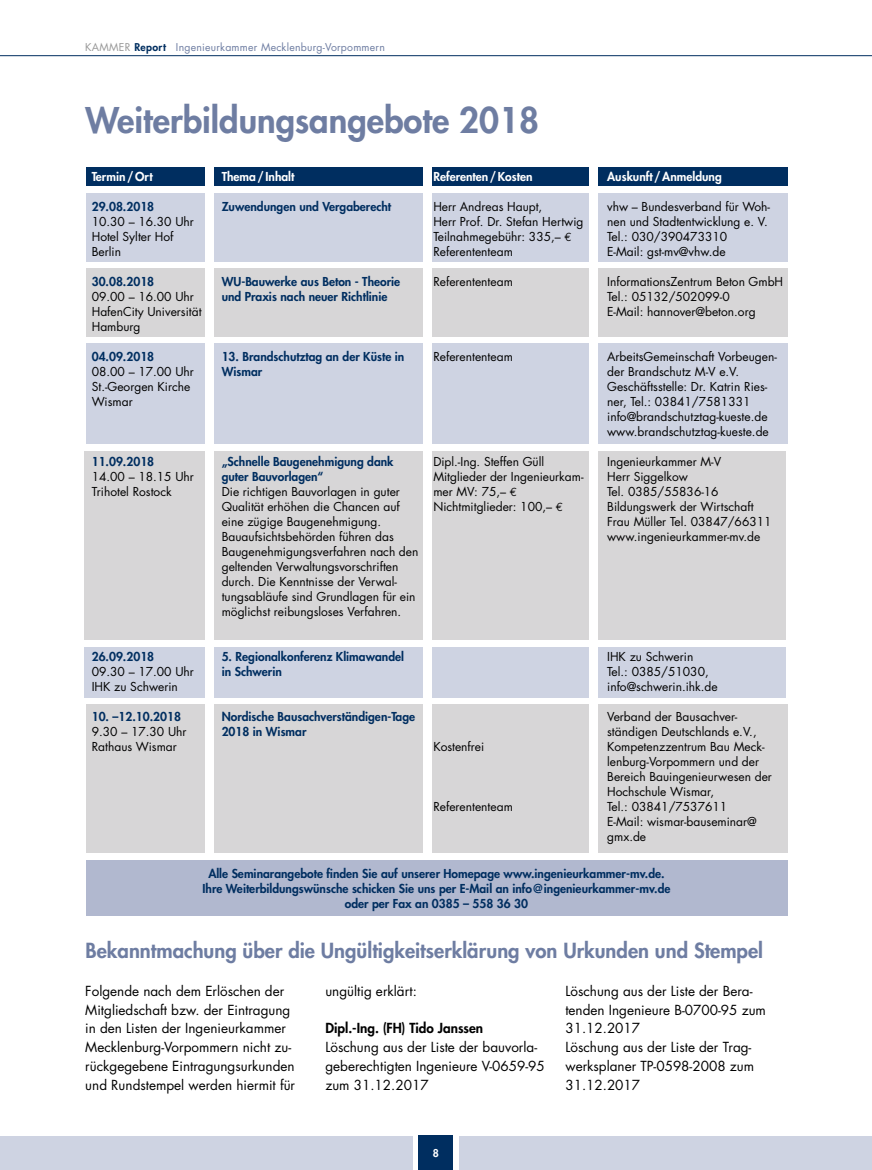
<style>
.page{position:relative;width:872px;height:1170px;background:#fff}
.page>*{position:absolute;margin:0;border:0;box-sizing:border-box;transform-origin:0 0}
.t1{font:800 34.5px "Futura";color:#6e7da2}
.t2{font:800 20.25px "Futura";color:#6e7da2}
.t3{font:13.5px/18.8px "Futura";color:#000}
.t4{font:800 13.5px "Futura";color:#000}
.t5{font:12px/15px "Futura";color:#000}
.t6{font:800 12px/15px "Futura";color:#002e60}
.t7{font:800 12px "Futura";color:#fff}
.t8{font:10.5px "Futura";letter-spacing:.02em;color:#6e7da2}
.t9{font:800 10.5px "Futura";color:#fff}
.s1{color:#989898}
.s2{font-weight:800;color:#002e60}
.s3{font-family:"Euro Mono"}
</style>
<div class="page">
<div style="left:0;top:1135px;width:412px;height:34px;background:#ced3e2"></div>
<div style="left:419px;top:1135px;width:34px;height:34px;background:#002e60"></div>
<hr style="left:0;top:55px;width:872px;height:1px;background:#002e60">
<div style="left:459px;top:1135px;width:413px;height:34px;background:#ced3e2"></div>
<div style="left:86px;top:704px;width:701px;height:149px;background:#d7d6d7"></div>
<div style="left:85px;top:647px;width:701px;height:50px;background:#ced3e2"></div>
<div style="left:86px;top:860px;width:701px;height:55px;background:#b1b8cf"></div>
<div style="left:85px;top:451px;width:701px;height:188px;background:#d7d6d7"></div>
<div style="left:86px;top:268px;width:701px;height:68px;background:#d7d6d7"></div>
<div style="left:86px;top:343px;width:701px;height:101px;background:#ced3e2"></div>
<div style="left:86px;top:193px;width:701px;height:68px;background:#ced3e2"></div>
<div style="left:86px;top:167px;width:701px;height:19px;background:#002e60"></div>
<div style="left:205px;top:167px;width:8px;height:693px;background:#fff"></div>
<div style="left:423px;top:167px;width:8px;height:693px;background:#fff"></div>
<div style="left:589px;top:167px;width:9px;height:693px;background:#fff"></div>
<p class="t8" style="left:85px;top:40px;width:301px"><span class="s1">KAMMER</span> <span class="s2">Report</span> Ingenieurkammer Mecklenburg-Vorpommern</p>
<h1 class="t1" style="left:86px;top:97px;width:455px">Weiterbildungsangebote 2018</h1>
<p class="t7" style="left:222px;top:168px;width:74px">Thema/Inhalt</p>
<p class="t6" style="left:222px;top:199px;width:171px">Zuwendungen und Vergaberecht</p>
<p class="t7" style="left:433px;top:168px;width:101px">Referenten/Kosten</p>
<p class="t5" style="left:433px;top:199px;width:152px">Herr Andreas Haupt,<br>Herr Prof. Dr. Stefan Hertwig<br>Teilnahmegebühr: 335,– <span class="s3">E<br></span>Referententeam</p>
<p class="t5" style="left:433px;top:274px;width:81px">Referententeam</p>
<p class="t7" style="left:92px;top:168px;width:62px">Termin/Ort</p>
<p class="t6" style="left:92px;top:199px;width:64px">29.08.2018</p>
<p class="t5" style="left:92px;top:214px;width:104px">10.30 – 16.30 Uhr<br>Hotel Sylter Hof<br>Berlin</p>
<p class="t6" style="left:92px;top:274px;width:64px">30.08.2018</p>
<p class="t5" style="left:92px;top:289px;width:111px">09.00 – 16.00 Uhr<br>HafenCity Universität<br>Hamburg</p>
<p class="t6" style="left:92px;top:349px;width:64px">04.09.2018</p>
<p class="t5" style="left:92px;top:364px;width:104px">08.00 – 17.00 Uhr<br>St.-Georgen Kirche<br>Wismar</p>
<p class="t6" style="left:222px;top:274px;width:180px">WU-Bauwerke aus Beton - Theorie und Praxis nach neuer Richtlinie</p>
<p class="t6" style="left:222px;top:349px;width:184px">13. Brandschutztag an der Küste in<br>Wismar</p>
<p class="t5" style="left:433px;top:349px;width:81px">Referententeam</p>
<p class="t6" style="left:92px;top:454px;width:64px">11.09.2018</p>
<p class="t5" style="left:92px;top:469px;width:104px">14.00 – 18.15 Uhr<br>Trihotel Rostock</p>
<p class="t6" style="left:92px;top:649px;width:64px">26.09.2018</p>
<p class="t5" style="left:92px;top:664px;width:104px">09.30 – 17.00 Uhr<br>IHK zu Schwerin</p>
<p class="t6" style="left:92px;top:709px;width:91px">10. –12.10.2018</p>
<p class="t5" style="left:92px;top:724px;width:96px">9.30 – 17.30 Uhr<br>Rathaus Wismar</p>
<p class="t6" style="left:222px;top:454px;width:173px">„Schnelle Baugenehmigung dank guter Bauvorlagen“</p>
<p class="t5" style="left:222px;top:484px;width:198px">Die richtigen Bauvorlagen in guter Qualität erhöhen die Chancen auf eine zügige Baugenehmigung.<br>Bauaufsichtsbehörden führen das Baugenehmigungsverfahren nach den geltenden Verwaltungsvorschriften durch. Die Kenntnisse der Verwal&shy;tungsabläufe sind Grundlagen für ein möglichst reibungsloses Verfahren.</p>
<p class="t6" style="left:222px;top:649px;width:184px">5. Regionalkonferenz Klimawandel in Schwerin</p>
<p class="t6" style="left:222px;top:709px;width:195px">Nordische Bausachverständigen-Tage<br>2018 in Wismar</p>
<p class="t5" style="left:433px;top:454px;width:152px">Dipl.-Ing. Steffen Güll<br>Mitglieder der Ingenieurkam&shy;mer MV: 75,– <span class="s3">E<br></span>Nichtmitglieder: 100,– <span class="s3">E</span></p>
<p class="t5" style="left:433px;top:739px;width:52px">Kostenfrei</p>
<p class="t5" style="left:433px;top:799px;width:81px">Referententeam</p>
<p class="t7" style="left:607px;top:168px;width:116px">Auskunft/Anmeldung</p>
<p class="t5" style="left:607px;top:199px;width:164px">vhw – Bundesverband für Woh&shy;nen und Stadtentwicklung e. V.<br>Tel.: 030/390473310<br>E-Mail: gst-mv@vhw.de</p>
<p class="t5" style="left:607px;top:274px;width:177px">InformationsZentrum Beton GmbH<br>Tel.: 05132/502099-0<br>E-Mail: hannover@beton.org</p>
<p class="t5" style="left:607px;top:349px;width:171px">ArbeitsGemeinschaft Vorbeugen&shy;der Brandschutz M-V e.V.<br>Geschäftsstelle: Dr. Katrin Ries&shy;ner, Tel.: 03841/7581331 info@brandschutztag-kueste.de www.brandschutztag-kueste.de</p>
<p class="t5" style="left:607px;top:454px;width:166px">Ingenieurkammer M-V<br>Herr Siggelkow<br>Tel. 0385/55836-16<br>Bildungswerk der Wirtschaft<br>Frau Müller Tel. 03847/66311 www.ingenieurkammer-mv.de</p>
<p class="t5" style="left:607px;top:649px;width:112px">IHK zu Schwerin<br>Tel.: 0385/51030, info@schwerin.ihk.de</p>
<p class="t5" style="left:607px;top:709px;width:166px">Verband der Bausachver&shy;ständigen Deutschlands e.V.,<br>Kompetenzzentrum Bau Meck&shy;lenburg-Vorpommern und der<br>Bereich Bauingenieurwesen der<br>Hochschule Wismar,<br>Tel.: 03841/7537611<br>E-Mail: wismar-bauseminar@ gmx.de</p>
<p class="t6" style="left:202px;top:865px;width:469px;text-align:center">Alle Seminarangebote finden Sie auf unserer Homepage www.ingenieurkammer-mv.de.<br>Ihre Weiterbildungswünsche schicken Sie uns per E-Mail an info@ingenieurkammer-mv.de oder per Fax an 0385 – 558 36 30</p>
<h2 class="t2" style="left:86px;top:937px;width:679px">Bekanntmachung über die Ungültigkeitserklärung von Urkunden und Stempel</h2>
<p class="t3" style="left:85px;top:981px;width:211px">Folgende nach dem Erlöschen der Mitgliedschaft bzw. der Eintragung in den Listen der Ingenieurkammer Mecklenburg-Vorpommern nicht zu&shy;rückgegebene Eintragungsurkunden und Rundstempel werden hiermit für</p>
<p class="t3" style="left:325px;top:981px;width:93px">ungültig erklärt:</p>
<p class="t4" style="left:325px;top:1019px;width:159px">Dipl.-Ing. (FH) Tido Janssen</p>
<p class="t3" style="left:325px;top:1037px;width:221px">Löschung aus der Liste der bauvorla&shy;geberechtigten Ingenieure V-0659-95 zum 31.12.2017</p>
<p class="t3" style="left:565px;top:981px;width:202px">Löschung aus der Liste der Bera&shy;tenden Ingenieure B-0700-95 zum<br>31.12.2017<br>Löschung aus der Liste der Trag&shy;werksplaner TP-0598-2008 zum<br>31.12.2017</p>
<p class="t9" style="left:433px;top:1145px;width:8px">8</p>
</div>
